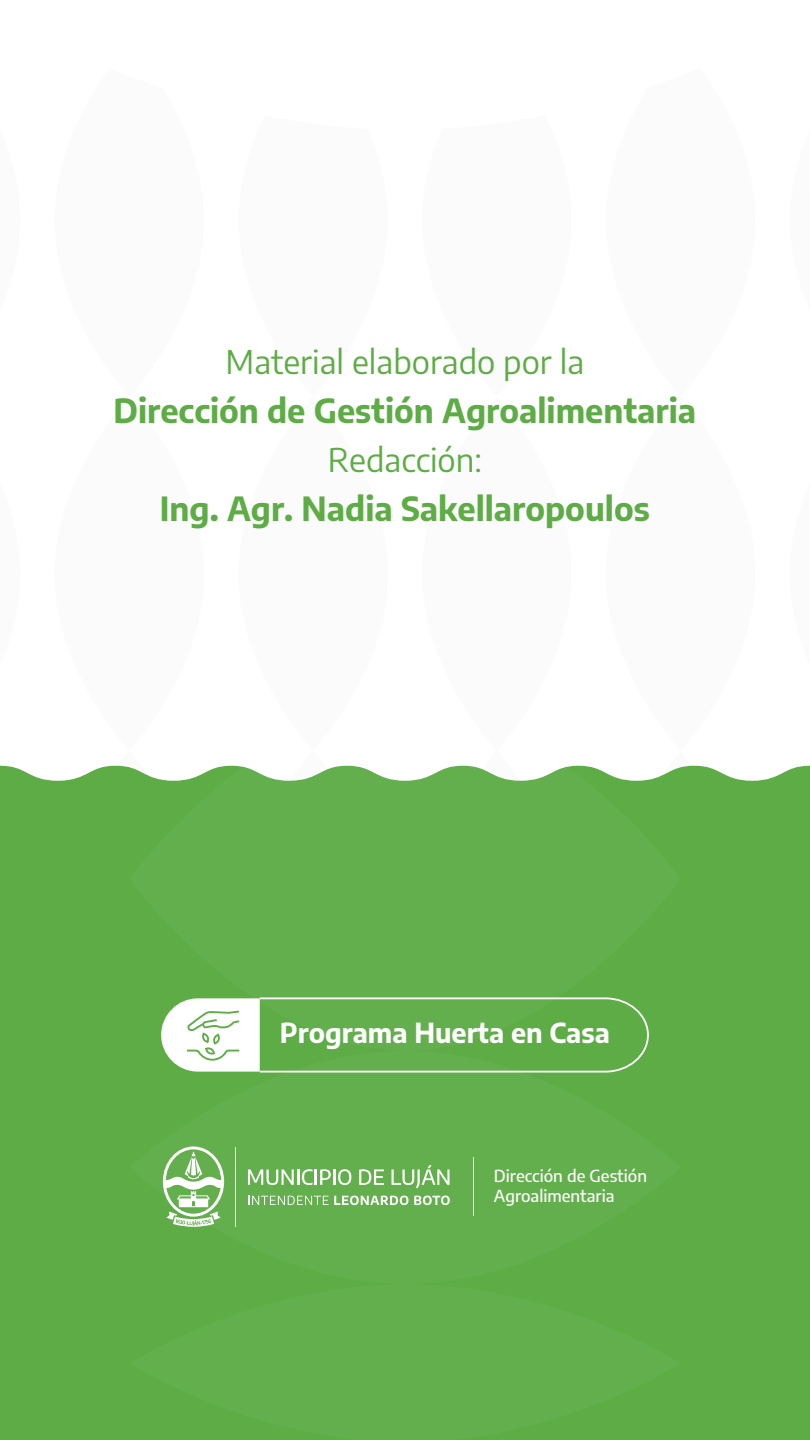
<style>
.page{position:relative;width:810px;height:1440px;background:#fff}
.page>*{position:absolute;margin:0;border:0;box-sizing:border-box;transform-origin:0 0}
.t1{font:700 32.78px "Encode Sans";color:#5dac45}
.t2{font:32.78px "Encode Sans";color:#5dac45}
.t3{font:700 27.15px "Encode Sans";color:#fff}
.t4{font:500 16.65px/20px "Encode Sans";color:#fff}
</style>
<div class="page">
<div style="left:238px;top:43px;width:150px;height:354px;background:#fbfbfb;border-radius:50%"></div>
<div style="left:238px;top:397px;width:150px;height:354px;background:#fbfbfb;border-radius:50%"></div>
<div style="left:55px;top:43px;width:149px;height:354px;background:#fbfbfb;border-radius:50%"></div>
<div style="left:55px;top:397px;width:149px;height:354px;background:#fbfbfb;border-radius:50%"></div>
<div style="left:606px;top:43px;width:150px;height:354px;background:#fbfbfb;border-radius:50%"></div>
<div style="left:606px;top:397px;width:150px;height:354px;background:#fbfbfb;border-radius:50%"></div>
<div style="left:422px;top:43px;width:150px;height:354px;background:#fbfbfb;border-radius:50%"></div>
<div style="left:422px;top:397px;width:150px;height:354px;background:#fbfbfb;border-radius:50%"></div>
<div style="left:0;top:766px;width:810px;height:674px;background:#5dac45"></div>
<svg style="left:161px;top:1051px;width:488px;height:22px"></svg>
<div style="left:130px;top:766px;width:551px;height:285px;background:#64af4d"></div>
<div style="left:130px;top:1051px;width:551px;height:233px;background:#64af4d;border-radius:50%"></div>
<div style="left:130px;top:1284px;width:551px;height:156px;background:#64af4d"></div>
<hr style="left:474px;top:1157px;width:1px;height:59px;background:#fff">
<hr style="left:235px;top:1147px;width:1px;height:79px;background:#fff">
<svg style="left:248px;top:1169px;width:103px;height:16px"></svg>
<svg style="left:359px;top:1169px;width:25px;height:16px"></svg>
<svg style="left:392px;top:1165px;width:58px;height:23px"></svg>
<svg style="left:248px;top:1196px;width:202px;height:9px"></svg>
<svg style="left:163px;top:1146px;width:61px;height:81px"></svg>
<p class="t2" style="left:226px;top:339px;width:360px">Material elaborado por la</p>
<p class="t1" style="left:114px;top:386px;width:584px">Dirección de Gestión Agroalimentaria</p>
<p class="t2" style="left:328px;top:437px;width:156px">Redacción:</p>
<p class="t1" style="left:160px;top:484px;width:491px">Ing. Agr. Nadia Sakellaropoulos</p>
<p class="t3" style="left:280px;top:1013px;width:332px">Programa Huerta en Casa</p>
<p class="t4" style="left:494px;top:1165px;width:155px">Dirección de Gestión<br>Agroalimentaria</p>
</div>
